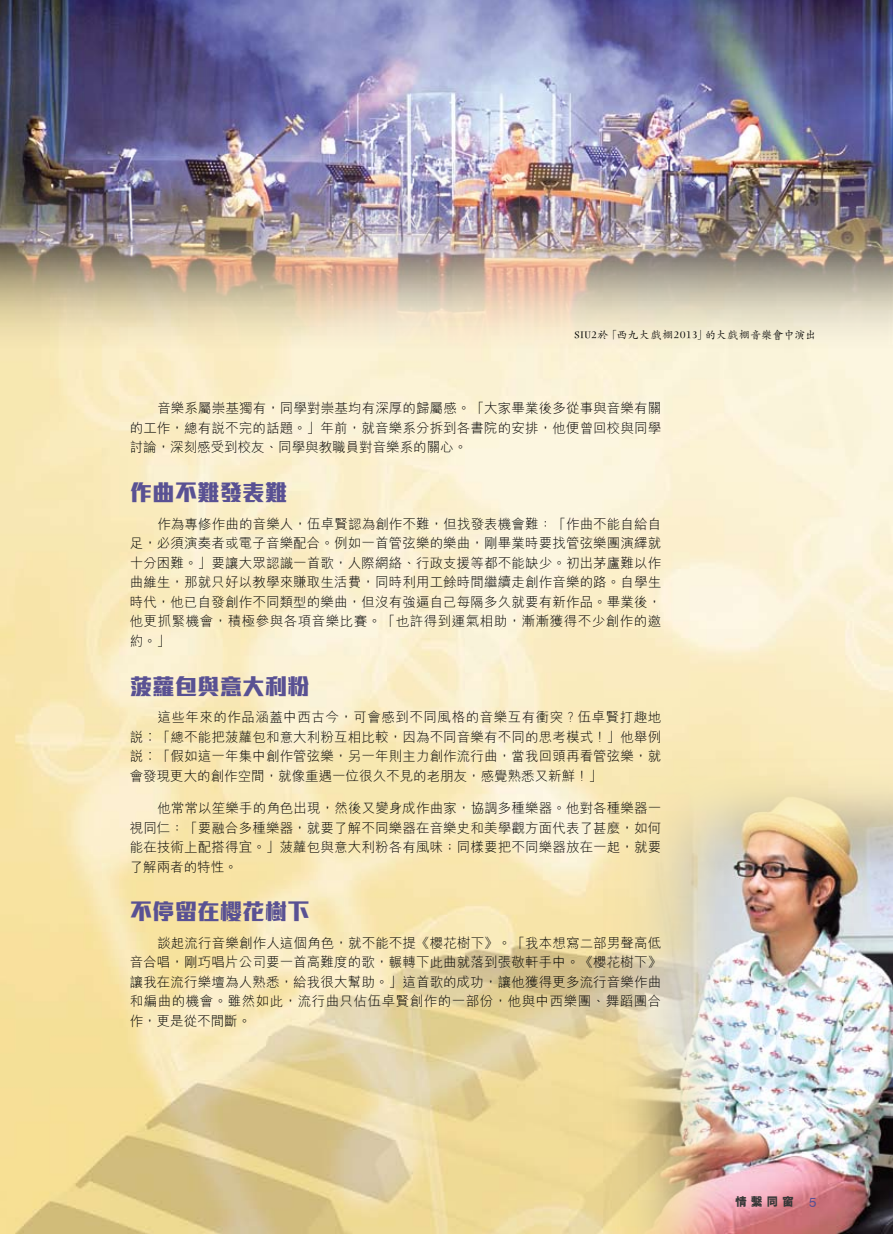
<style>
.page{position:relative;width:893px;height:1234px;background:#fff}
.page>*{position:absolute;margin:0;border:0;box-sizing:border-box;transform-origin:0 0}
.t1{font:800 22.5px "M Stiff Hei HK";color:#595193}
.t2{font:300 13.5px/19.5px "M Hei HK";letter-spacing:.01em;color:#000;text-align:justify}
.t3{font:800 12px "M Hei HK";color:#373737}
.t4{font:500 11.25px "M Kai HK";letter-spacing:.01em;color:#000}
.s1{font-family:"Swiss 721 BT";font-weight:400;font-size:13.5px;color:#595193}
</style>
<div class="page">
<img style="left:0;top:0;width:893px;height:363px">
<img style="left:594px;top:654px;width:299px;height:579px">
<p class="t4" style="left:575px;top:326px;width:243px">SIU2於「西九大戲棚2013」的大戲棚音樂會中演出</p>
<p class="t2" style="left:130px;top:398px;width:533px;text-indent:28px">音樂系屬崇基獨有，同學對崇基均有深厚的歸屬感。「大家畢業後多從事與音樂有關的工作，總有說不完的話題。」年前，就音樂系分拆到各書院的安排，他便曾回校與同學討論，深刻感受到校友、同學與教職員對音樂系的關心。</p>
<h1 class="t1" style="left:130px;top:475px;width:159px">作曲不難發表難</h1>
<p class="t2" style="left:130px;top:513px;width:533px;text-indent:28px">作為專修作曲的音樂人，伍卓賢認為創作不難，但找發表機會難：「作曲不能自給自足，必須演奏者或電子音樂配合。例如一首管弦樂的樂曲，剛畢業時要找管弦樂團演繹就十分困難。」要讓大眾認識一首歌，人際網絡、行政支援等都不能缺少。初出茅廬難以作曲維生，那就只好以教學來賺取生活費，同時利用工餘時間繼續走創作音樂的路。自學生時代，他已自發創作不同類型的樂曲，但沒有強逼自己每隔多久就要有新作品。畢業後，他更抓緊機會，積極參與各項音樂比賽。「也許得到運氣相助，漸漸獲得不少創作的邀約。」</p>
<h1 class="t1" style="left:130px;top:668px;width:181px">菠蘿包與意大利粉</h1>
<p class="t2" style="left:130px;top:706px;width:533px;text-indent:28px">這些年來的作品涵蓋中西古今，可會感到不同風格的音樂互有衝突？伍卓賢打趣地說︰「總不能把菠蘿包和意大利粉互相比較，因為不同音樂有不同的思考模式！」他舉例說︰「假如這一年集中創作管弦樂，另一年則主力創作流行曲，當我回頭再看管弦樂，就會發現更大的創作空間，就像重遇一位很久不見的老朋友，感覺熟悉又新鮮！」</p>
<p class="t2" style="left:130px;top:797px;width:533px;text-indent:28px">他常常以笙樂手的角色出現，然後又變身成作曲家，協調多種樂器。他對各種樂器一視同仁：「要融合多種樂器，就要了解不同樂器在音樂史和美學觀方面代表了甚麼，如何能在技術上配搭得宜。」菠蘿包與意大利粉各有風味；同樣要把不同樂器放在一起，就要了解兩者的特性。</p>
<h1 class="t1" style="left:130px;top:894px;width:181px">不停留在櫻花樹下</h1>
<p class="t2" style="left:130px;top:932px;width:533px;text-indent:28px">談起流行音樂創作人這個角色，就不能不提《櫻花樹下》。「我本想寫二部男聲高低音合唱，剛巧唱片公司要一首高難度的歌，輾轉下此曲就落到張敬軒手中。《櫻花樹下》讓我在流行樂壇為人熟悉，給我很大幫助。」這首歌的成功，讓他獲得更多流行音樂作曲和編曲的機會。雖然如此，流行曲只佔伍卓賢創作的一部份，他與中西樂團、舞蹈團合作，更是從不間斷。</p>
<p class="t3" style="left:735px;top:1193px;width:83px">情 繫 同 窗 <span class="s1">5</span></p>
</div>
